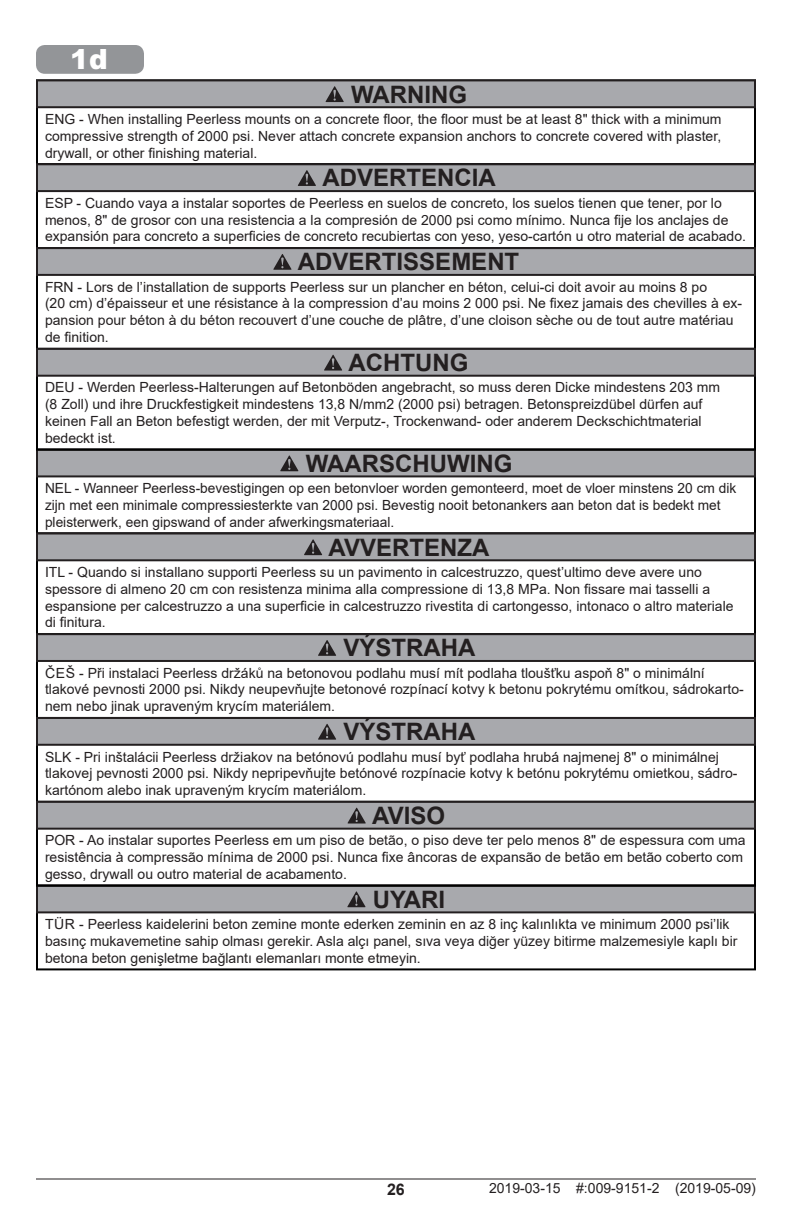
<style>
.page{position:relative;width:792px;height:1224px;background:#fff}
.page>*{position:absolute;margin:0;border:0;box-sizing:border-box;transform-origin:0 0}
.Step_Number_Boxes{font:900 28px "Arial";color:#fff}
.WARNING__header{font:700 24px "Arial";color:#231f20}
.t1{font:700 16px "Arial";color:#231f20}
.Warning_box_text{font:14px/16.8px "Arial";color:#231f20}
</style>
<div class="page">
<hr style="left:36px;top:1178px;width:720px;height:2px;background:#231f20">
<div style="left:38px;top:47px;width:104px;height:25px;background:#939598;border-radius:7px"></div>
<div style="left:36px;top:45px;width:108px;height:29px;border:4px solid #939598;border-radius:7px"></div>
<div style="left:37px;top:80px;width:718px;height:27px;background:#a8a9ad"></div>
<svg style="left:325px;top:86px;width:19px;height:16px"></svg>
<div style="left:36px;top:79px;width:720px;height:29px;border:2px solid #231f20"></div>
<div style="left:37px;top:164px;width:718px;height:27px;background:#a8a9ad"></div>
<svg style="left:298px;top:170px;width:18px;height:16px"></svg>
<div style="left:36px;top:163px;width:720px;height:29px;border:2px solid #231f20"></div>
<div style="left:37px;top:450px;width:718px;height:26px;background:#a8a9ad"></div>
<svg style="left:280px;top:455px;width:19px;height:16px"></svg>
<div style="left:36px;top:449px;width:720px;height:28px;border:2px solid #231f20"></div>
<div style="left:37px;top:248px;width:718px;height:27px;background:#a8a9ad"></div>
<svg style="left:273px;top:254px;width:19px;height:16px"></svg>
<div style="left:36px;top:247px;width:720px;height:29px;border:2px solid #231f20"></div>
<div style="left:37px;top:534px;width:718px;height:26px;background:#a8a9ad"></div>
<svg style="left:304px;top:539px;width:18px;height:16px"></svg>
<div style="left:36px;top:533px;width:720px;height:28px;border:2px solid #231f20"></div>
<div style="left:37px;top:634px;width:718px;height:27px;background:#a8a9ad"></div>
<svg style="left:318px;top:640px;width:18px;height:16px"></svg>
<div style="left:36px;top:633px;width:720px;height:29px;border:2px solid #231f20"></div>
<div style="left:36px;top:348px;width:720px;height:103px;border:2px solid #000"></div>
<div style="left:37px;top:349px;width:718px;height:27px;background:#a8a9ad"></div>
<svg style="left:324px;top:355px;width:18px;height:16px"></svg>
<div style="left:36px;top:348px;width:720px;height:29px;border:2px solid #231f20"></div>
<div style="left:37px;top:718px;width:718px;height:27px;background:#a8a9ad"></div>
<svg style="left:318px;top:724px;width:18px;height:16px"></svg>
<div style="left:36px;top:717px;width:720px;height:29px;border:2px solid #231f20"></div>
<div style="left:36px;top:885px;width:720px;height:85px;border:2px solid #000"></div>
<div style="left:37px;top:886px;width:718px;height:26px;background:#a8a9ad"></div>
<svg style="left:347px;top:891px;width:19px;height:16px"></svg>
<div style="left:36px;top:885px;width:720px;height:28px;border:2px solid #231f20"></div>
<div style="left:36px;top:801px;width:720px;height:86px;border:2px solid #000"></div>
<div style="left:37px;top:802px;width:718px;height:27px;background:#a8a9ad"></div>
<svg style="left:347px;top:808px;width:19px;height:16px"></svg>
<div style="left:36px;top:801px;width:720px;height:29px;border:2px solid #231f20"></div>
<p class="Step_Number_Boxes" style="left:70px;top:39px;width:39px">1d</p>
<p class="WARNING__header" style="left:351px;top:77px;width:117px">WARNING</p>
<p class="Warning_box_text" style="left:45px;top:111px;width:678px;text-align:justify">ENG - When installing Peerless mounts on a concrete floor, the floor must be at least 8" thick with a minimum compressive strength of 2000 psi. Never attach concrete expansion anchors to concrete covered with plaster, drywall, or other finishing material.</p>
<p class="WARNING__header" style="left:322px;top:161px;width:175px">ADVERTENCIA</p>
<p class="Warning_box_text" style="left:45px;top:194px;width:703px">ESP - Cuando vaya a instalar soportes de Peerless en suelos de concreto, los suelos tienen que tener, por lo menos, 8" de grosor con una resistencia a la compresión de 2000 psi como mínimo. Nunca fije los anclajes de expansión para concreto a superficies de concreto recubiertas con yeso, yeso-cartón u otro material de acabado.</p>
<p class="WARNING__header" style="left:298px;top:245px;width:223px">ADVERTISSEMENT</p>
<p class="Warning_box_text" style="left:45px;top:278px;width:699px">FRN - Lors de l’installation de supports Peerless sur un plancher en béton, celui-ci doit avoir au moins 8 po<br>(20 cm) d’épaisseur et une résistance à la compression d’au moins 2 000 psi. Ne fixez jamais des chevilles à ex&shy;pansion pour béton à du béton recouvert d’une couche de plâtre, d’une cloison sèche ou de tout autre matériau de finition.</p>
<p class="WARNING__header" style="left:349px;top:346px;width:121px">ACHTUNG</p>
<p class="Warning_box_text" style="left:45px;top:379px;width:677px">DEU - Werden Peerless-Halterungen auf Betonböden angebracht, so muss deren Dicke mindestens 203 mm (8 Zoll) und ihre Druckfestigkeit mindestens 13,8 N/mm2 (2000 psi) betragen. Betonspreizdübel dürfen auf keinen Fall an Beton befestigt werden, der mit Verputz-, Trockenwand- oder anderem Deckschichtmaterial bedeckt ist.</p>
<p class="WARNING__header" style="left:306px;top:446px;width:208px">WAARSCHUWING</p>
<p class="Warning_box_text" style="left:45px;top:480px;width:693px">NEL - Wanneer Peerless-bevestigingen op een betonvloer worden gemonteerd, moet de vloer minstens 20 cm dik zijn met een minimale compressiesterkte van 2000 psi. Bevestig nooit betonankers aan beton dat is bedekt met pleisterwerk, een gipswand of ander afwerkingsmateriaal.</p>
<p class="WARNING__header" style="left:329px;top:530px;width:162px">AVVERTENZA</p>
<p class="Warning_box_text" style="left:45px;top:564px;width:690px">ITL - Quando si installano supporti Peerless su un pavimento in calcestruzzo, quest’ultimo deve avere uno spessore di almeno 20 cm con resistenza minima alla compressione di 13,8 MPa. Non fissare mai tasselli a espansione per calcestruzzo a una superficie in calcestruzzo rivestita di cartongesso, intonaco o altro materiale di finitura.</p>
<p class="WARNING__header" style="left:344px;top:631px;width:134px">VÝSTRAHA</p>
<p class="Warning_box_text" style="left:45px;top:664px;width:700px">ČEŠ - Při instalaci Peerless držáků na betonovou podlahu musí mít podlaha tloušťku aspoň 8" o minimální tlakové pevnosti 2000 psi. Nikdy neupevňujte betonové rozpínací kotvy k betonu pokrytému omítkou, sádrokarto&shy;nem nebo jinak upraveným krycím materiálem.</p>
<p class="WARNING__header" style="left:344px;top:715px;width:134px">VÝSTRAHA</p>
<p class="Warning_box_text" style="left:45px;top:748px;width:694px">SLK - Pri inštalácii Peerless držiakov na betónovú podlahu musí byť podlaha hrubá najmenej 8" o minimálnej tlakovej pevnosti 2000 psi. Nikdy nepripevňujte betónové rozpínacie kotvy k betónu pokrytému omietkou, sádro&shy;kartónom alebo inak upraveným krycím materiálom.</p>
<p class="WARNING__header" style="left:372px;top:799px;width:74px">AVISO</p>
<p class="Warning_box_text" style="left:45px;top:832px;width:702px">POR - Ao instalar suportes Peerless em um piso de betão, o piso deve ter pelo menos 8" de espessura com uma resistência à compressão mínima de 2000 psi. Nunca fixe âncoras de expansão de betão em betão coberto com gesso, drywall ou outro material de acabamento.</p>
<p class="WARNING__header" style="left:373px;top:882px;width:74px">UYARI</p>
<p class="Warning_box_text" style="left:45px;top:916px;width:694px">TÜR - Peerless kaidelerini beton zemine monte ederken zeminin en az 8 inç kalınlıkta ve minimum 2000 psi’lik basınç mukavemetine sahip olması gerekir. Asla alçı panel, sıva veya diğer yüzey bitirme malzemesiyle kaplı bir betona beton genişletme bağlantı elemanları monte etmeyin.</p>
<p class="t1" style="left:387px;top:1178px;width:19px">26</p>
<p class="Warning_box_text" style="left:489px;top:1180px;width:268px">2019-03-15 #:009-9151-2 (2019-05-09)</p>
</div>
